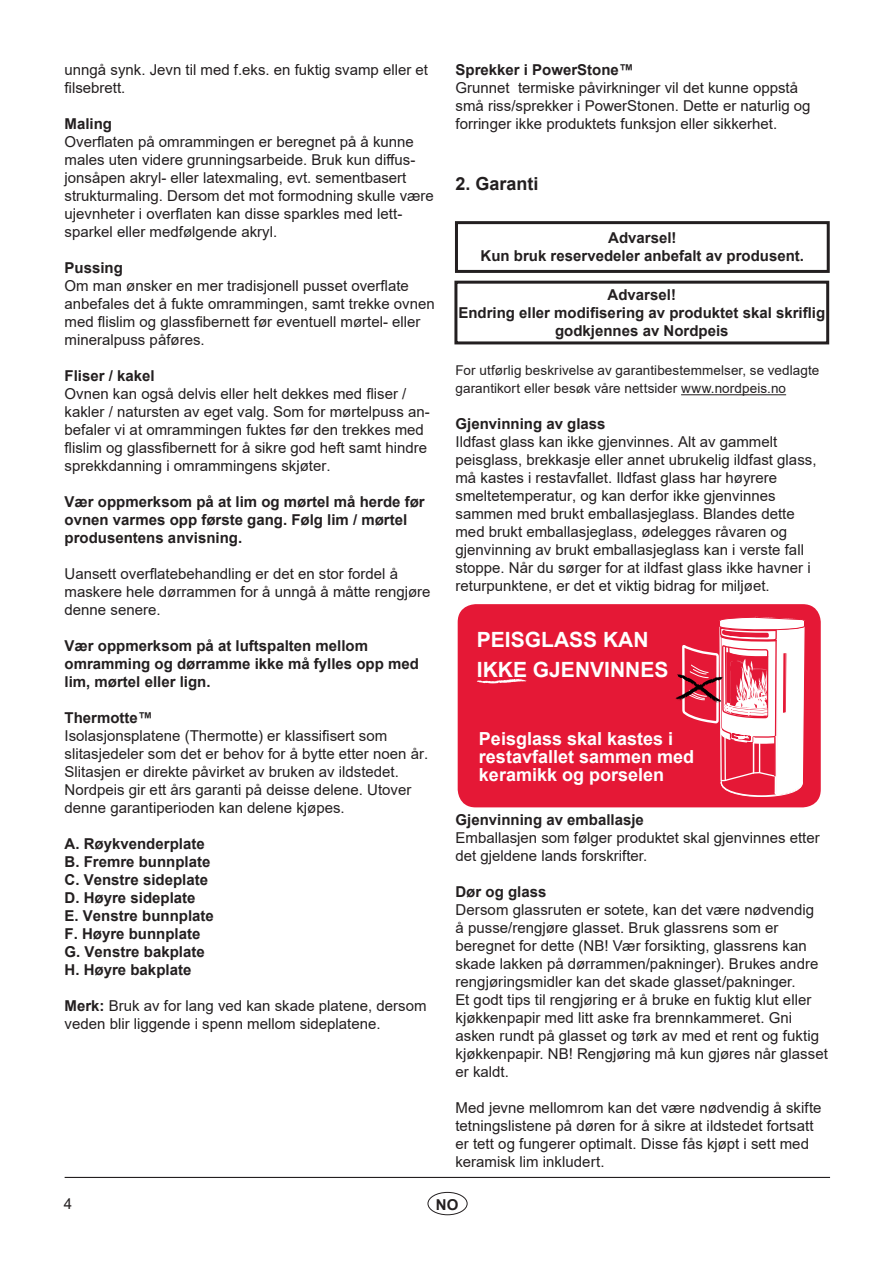
<style>
.page{position:relative;width:893px;height:1263px;background:#fff}
.page>*{position:absolute;margin:0;border:0;box-sizing:border-box;transform-origin:0 0}
.t1{font:700 21px/30px "Arial";color:#fff}
.t2{font:700 18px/18px "Arial";color:#fff}
.t3{font:700 18px "Arial";color:#231f20}
.t4{font:15px/18px "Arial";color:#231f20}
.t5{font:700 15px/18px "Arial";color:#231f20}
.t6{font:13.5px/18px "Arial";letter-spacing:.005em;color:#231f20}
.s1{font-weight:700}
</style>
<div class="page">
<hr style="left:65px;top:1177px;width:765px;height:1px;background:#231f20">
<div style="left:428px;top:1192px;width:39px;height:23px;border:1px solid #231f20;border-radius:50%"></div>
<hr style="left:681px;top:394px;width:105px;height:1px;background:#231f20">
<div style="left:458px;top:604px;width:363px;height:203px;background:#e51836;border-radius:18px"></div>
<svg style="left:676px;top:604px;width:129px;height:193px"></svg>
<svg style="left:477px;top:678px;width:49px;height:5px"></svg>
<div style="left:454px;top:281px;width:375px;height:63px;border:3px solid #231f20"></div>
<div style="left:455px;top:221px;width:375px;height:52px;border:3px solid #231f20"></div>
<p class="t4" style="left:65px;top:62px;width:365px">unngå synk. Jevn til med f.eks. en fuktig svamp eller et filsebrett.</p>
<p class="t5" style="left:65px;top:116px;width:49px">Maling</p>
<p class="t4" style="left:65px;top:132px;width:371px">Overflaten på omrammingen er beregnet på å kunne males uten videre grunningsarbeide. Bruk kun diffus&shy;jonsåpen akryl- eller latexmaling, evt. sementbasert strukturmaling. Dersom det mot formodning skulle være ujevnheter i overflaten kan disse sparkles med lett&shy;sparkel eller medfølgende akryl.</p>
<p class="t5" style="left:65px;top:260px;width:60px">Pussing</p>
<p class="t4" style="left:65px;top:276px;width:372px">Om man ønsker en mer tradisjonell pusset overflate anbefales det å fukte omrammingen, samt trekke ovnen med flislim og glassfibernett før eventuell mørtel- eller mineralpuss påføres.</p>
<p class="t5" style="left:65px;top:368px;width:92px">Fliser / kakel</p>
<p class="t4" style="left:65px;top:384px;width:367px">Ovnen kan også delvis eller helt dekkes med fliser / kakler / natursten av eget valg. Som for mørtelpuss an&shy;befaler vi at omrammingen fuktes før den trekkes med flislim og glassfibernett for å sikre god heft samt hindre sprekkdanning i omrammingens skjøter.</p>
<p class="t5" style="left:65px;top:493px;width:362px">Vær oppmerksom på at lim og mørtel må herde før ovnen varmes opp første gang. Følg lim / mørtel produsentens anvisning.</p>
<p class="t4" style="left:65px;top:564px;width:367px">Uansett overflatebehandling er det en stor fordel å maskere hele dørrammen for å unngå å måtte rengjøre denne senere.</p>
<p class="t5" style="left:65px;top:637px;width:356px">Vær oppmerksom på at luftspalten mellom omramming og dørramme ikke må fylles opp med lim, mørtel eller lign.</p>
<p class="t5" style="left:65px;top:710px;width:90px">Thermotte™</p>
<p class="t4" style="left:65px;top:726px;width:365px">Isolasjonsplatene (Thermotte) er klassifisert som slitasjedeler som det er behov for å bytte etter noen år.<br>Slitasjen er direkte påvirket av bruken av ildstedet.<br>Nordpeis gir ett års garanti på deisse delene. Utover denne garantiperioden kan delene kjøpes.</p>
<p class="t5" style="left:65px;top:836px;width:151px">A. Røykvenderplate<br>B. Fremre bunnplate<br>C. Venstre sideplate<br>D. Høyre sideplate<br>E. Venstre bunnplate<br>F. Høyre bunnplate<br>G. Venstre bakplate<br>H. Høyre bakplate</p>
<p class="t4" style="left:65px;top:998px;width:363px"><span class="s1">Merk:</span> Bruk av for lang ved kan skade platene, dersom veden blir liggende i spenn mellom sideplatene.</p>
<p class="t5" style="left:455px;top:62px;width:180px">Sprekker i PowerStone™</p>
<p class="t4" style="left:455px;top:80px;width:357px">Grunnet termiske påvirkninger vil det kunne oppstå små riss/sprekker i PowerStonen. Dette er naturlig og forringer ikke produktets funksjon eller sikkerhet.</p>
<p class="t3" style="left:455px;top:176px;width:85px">2. Garanti</p>
<p class="t5" style="left:481px;top:230px;width:325px;text-align:center">Advarsel!<br>Kun bruk reservedeler anbefalt av produsent.</p>
<p class="t5" style="left:458px;top:287px;width:368px;text-align:center">Advarsel!<br>Endring eller modifisering av produktet skal skriflig godkjennes av Nordpeis</p>
<p class="t6" style="left:455px;top:363px;width:365px">For utførlig beskrivelse av garantibestemmelser, se vedlagte garantikort eller besøk våre nettsider www.nordpeis.no</p>
<p class="t5" style="left:455px;top:416px;width:152px">Gjenvinning av glass</p>
<p class="t4" style="left:455px;top:434px;width:362px">Ildfast glass kan ikke gjenvinnes. Alt av gammelt peisglass, brekkasje eller annet ubrukelig ildfast glass, må kastes i restavfallet. Ildfast glass har høyrere smeltetemperatur, og kan derfor ikke gjenvinnes sammen med brukt emballasjeglass. Blandes dette med brukt emballasjeglass, ødelegges råvaren og gjenvinning av brukt emballasjeglass kan i verste fall stoppe. Når du sørger for at ildfast glass ikke havner i returpunktene, er det et viktig bidrag for miljøet.</p>
<h1 class="t1" style="left:477px;top:626px;width:193px">PEISGLASS KAN<br>IKKE GJENVINNES</h1>
<p class="t2" style="left:479px;top:731px;width:217px">Peisglass skal kastes i restavfallet sammen med keramikk og porselen</p>
<p class="t5" style="left:455px;top:812px;width:190px">Gjenvinning av emballasje</p>
<p class="t4" style="left:455px;top:830px;width:366px">Emballasjen som følger produktet skal gjenvinnes etter det gjeldene lands forskrifter.</p>
<p class="t5" style="left:455px;top:884px;width:92px">Dør og glass</p>
<p class="t4" style="left:455px;top:902px;width:374px">Dersom glassruten er sotete, kan det være nødvendig<br>å pusse/rengjøre glasset. Bruk glassrens som er beregnet for dette (NB! Vær forsikting, glassrens kan skade lakken på dørrammen/pakninger). Brukes andre rengjøringsmidler kan det skade glasset/pakninger.<br>Et godt tips til rengjøring er å bruke en fuktig klut eller kjøkkenpapir med litt aske fra brennkammeret. Gni asken rundt på glasset og tørk av med et rent og fuktig kjøkkenpapir. NB! Rengjøring må kun gjøres når glasset er kaldt.</p>
<p class="t4" style="left:455px;top:1100px;width:368px">Med jevne mellomrom kan det være nødvendig å skifte tetningslistene på døren for å sikre at ildstedet fortsatt er tett og fungerer optimalt. Disse fås kjøpt i sett med keramisk lim inkludert.</p>
<p class="t4" style="left:64px;top:1196px;width:10px">4</p>
<p class="t5" style="left:436px;top:1196px;width:24px">NO</p>
</div>
